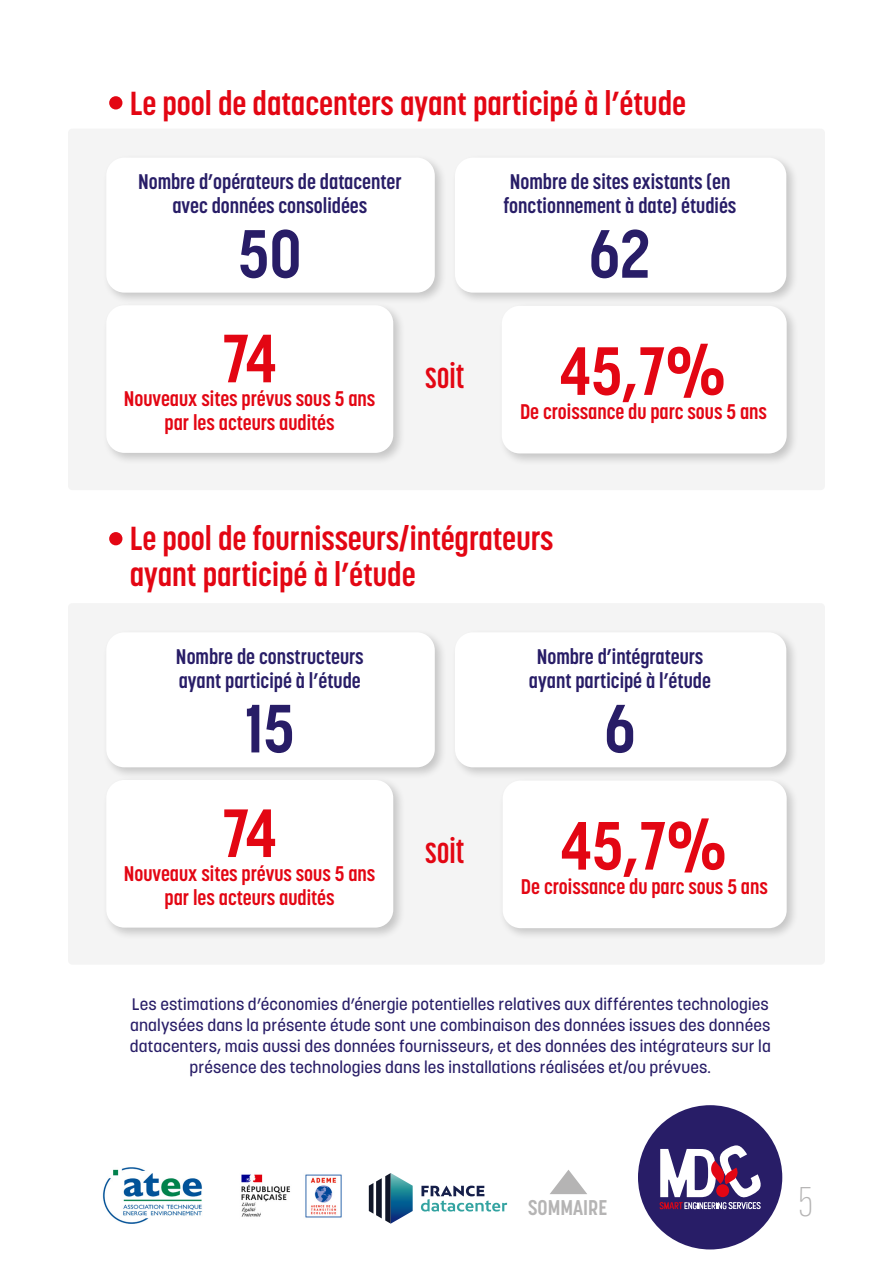
<style>
.page{position:relative;width:893px;height:1263px;background:#fff}
.page>*{position:absolute;margin:0;border:0;box-sizing:border-box;transform-origin:0 0}
.t1{font:700 67.5px "Korolev Condensed";letter-spacing:-.03em;color:#e30613}
.t2{font:700 67.5px "Korolev Condensed";color:#281d67}
.t3{font:300 40.5px "Alternate Gothic ATF";color:#b5b4b4}
.t4{font:700 36px "Korolev Compressed";color:#e30613}
.t5{font:700 33px/36px "Korolev Condensed";color:#e30613}
.t6{font:700 21.15px "Korolev Condensed";color:#b5b4b4}
.t7{font:700 21px/24px "Korolev Condensed";color:#281d67;text-align:center}
.t8{font:700 21px/24px "Korolev Condensed";color:#e30613;text-align:center}
.t9{font:500 16.5px/21px "Korolev";letter-spacing:.005em;color:#281d67;text-align:center}
</style>
<div class="page">
<div style="left:68px;top:129px;width:757px;height:361px;background:#f4f4f4;border-radius:4px"></div>
<div style="left:68px;top:603px;width:757px;height:362px;background:#f4f4f4;border-radius:4px"></div>
<img style="left:102px;top:1167px;width:100px;height:57px">
<img style="left:241px;top:1174px;width:101px;height:44px">
<svg style="left:421px;top:1185px;width:86px;height:26px"></svg>
<svg style="left:369px;top:1173px;width:44px;height:51px"></svg>
<div style="left:638px;top:1105px;width:144px;height:144px;background:#281d67;border-radius:50%"></div>
<svg style="left:660px;top:1145px;width:101px;height:64px"></svg>
<div style="left:716px;top:1184px;width:13px;height:13px;background:#e30613;border-radius:50%"></div>
<svg style="left:550px;top:1170px;width:37px;height:24px"></svg>
<div style="left:102px;top:153px;width:345px;height:152px;background:#000;opacity:.19"></div>
<div style="left:106px;top:158px;width:329px;height:135px;background:#fff;border-radius:18px"></div>
<div style="left:102px;top:628px;width:345px;height:152px;background:#000;opacity:.19"></div>
<div style="left:106px;top:632px;width:329px;height:135px;background:#fff;border-radius:18px"></div>
<div style="left:102px;top:301px;width:304px;height:164px;background:#000;opacity:.19"></div>
<div style="left:106px;top:305px;width:287px;height:148px;background:#fff;border-radius:18px"></div>
<div style="left:102px;top:776px;width:304px;height:164px;background:#000;opacity:.19"></div>
<div style="left:106px;top:780px;width:287px;height:147px;background:#fff;border-radius:18px"></div>
<div style="left:498px;top:302px;width:301px;height:164px;background:#000;opacity:.19"></div>
<div style="left:502px;top:306px;width:285px;height:147px;background:#fff;border-radius:18px"></div>
<div style="left:499px;top:776px;width:300px;height:164px;background:#000;opacity:.19"></div>
<div style="left:503px;top:780px;width:284px;height:148px;background:#fff;border-radius:18px"></div>
<div style="left:451px;top:153px;width:348px;height:152px;background:#000;opacity:.19"></div>
<div style="left:455px;top:158px;width:331px;height:135px;background:#fff;border-radius:18px"></div>
<div style="left:451px;top:628px;width:348px;height:152px;background:#000;opacity:.19"></div>
<div style="left:455px;top:632px;width:331px;height:135px;background:#fff;border-radius:18px"></div>
<div style="left:109px;top:532px;width:13px;height:13px;background:#e30613;border-radius:50%"></div>
<div style="left:109px;top:96px;width:13px;height:13px;background:#e30613;border-radius:50%"></div>
<h3 class="t5" style="left:130px;top:85px;width:558px">Le pool de datacenters ayant participé à l’étude</h3>
<p class="t7" style="left:138px;top:170px;width:265px">Nombre d’opérateurs de datacenter avec données consolidées</p>
<h1 class="t2" style="left:238px;top:214px;width:65px">50</h1>
<h1 class="t1" style="left:222px;top:319px;width:57px">74</h1>
<p class="t8" style="left:124px;top:387px;width:253px">Nouveaux sites prévus sous 5 ans par les acteurs audités</p>
<h3 class="t4" style="left:425px;top:355px;width:41px">soit</h3>
<p class="t7" style="left:504px;top:170px;width:234px;text-align:left">Nombre de sites existants (en fonctionnement à date) étudiés</p>
<h1 class="t2" style="left:589px;top:214px;width:63px">62</h1>
<h1 class="t1" style="left:559px;top:331px;width:170px">45,7%</h1>
<p class="t8" style="left:520px;top:399px;width:248px">De croissance du parc sous 5 ans</p>
<h3 class="t5" style="left:130px;top:520px;width:425px">Le pool de fournisseurs/intégrateurs ayant participé à l’étude</h3>
<p class="t7" style="left:176px;top:645px;width:189px;text-align:left">Nombre de constructeurs ayant participé à l’étude</p>
<h1 class="t2" style="left:245px;top:689px;width:52px">15</h1>
<h1 class="t1" style="left:222px;top:793px;width:57px">74</h1>
<p class="t8" style="left:124px;top:861px;width:253px">Nouveaux sites prévus sous 5 ans par les acteurs audités</p>
<h3 class="t4" style="left:425px;top:830px;width:41px">soit</h3>
<p class="t7" style="left:529px;top:645px;width:184px">Nombre d’intégrateurs ayant participé à l’étude</p>
<h1 class="t2" style="left:605px;top:689px;width:32px">6</h1>
<h1 class="t1" style="left:560px;top:806px;width:170px">45,7%</h1>
<p class="t8" style="left:521px;top:874px;width:248px">De croissance du parc sous 5 ans</p>
<p class="t9" style="left:130px;top:994px;width:643px">Les estimations d’économies d’énergie potentielles relatives aux différentes technologies analysées dans la présente étude sont une combinaison des données issues des données datacenters, mais aussi des données fournisseurs, et des données des intégrateurs sur la présence des technologies dans les installations réalisées et/ou prévues.</p>
<p class="t6" style="left:528px;top:1195px;width:81px">SOMMAIRE</p>
<h2 class="t3" style="left:798px;top:1178px;width:17px">5</h2>
</div>
